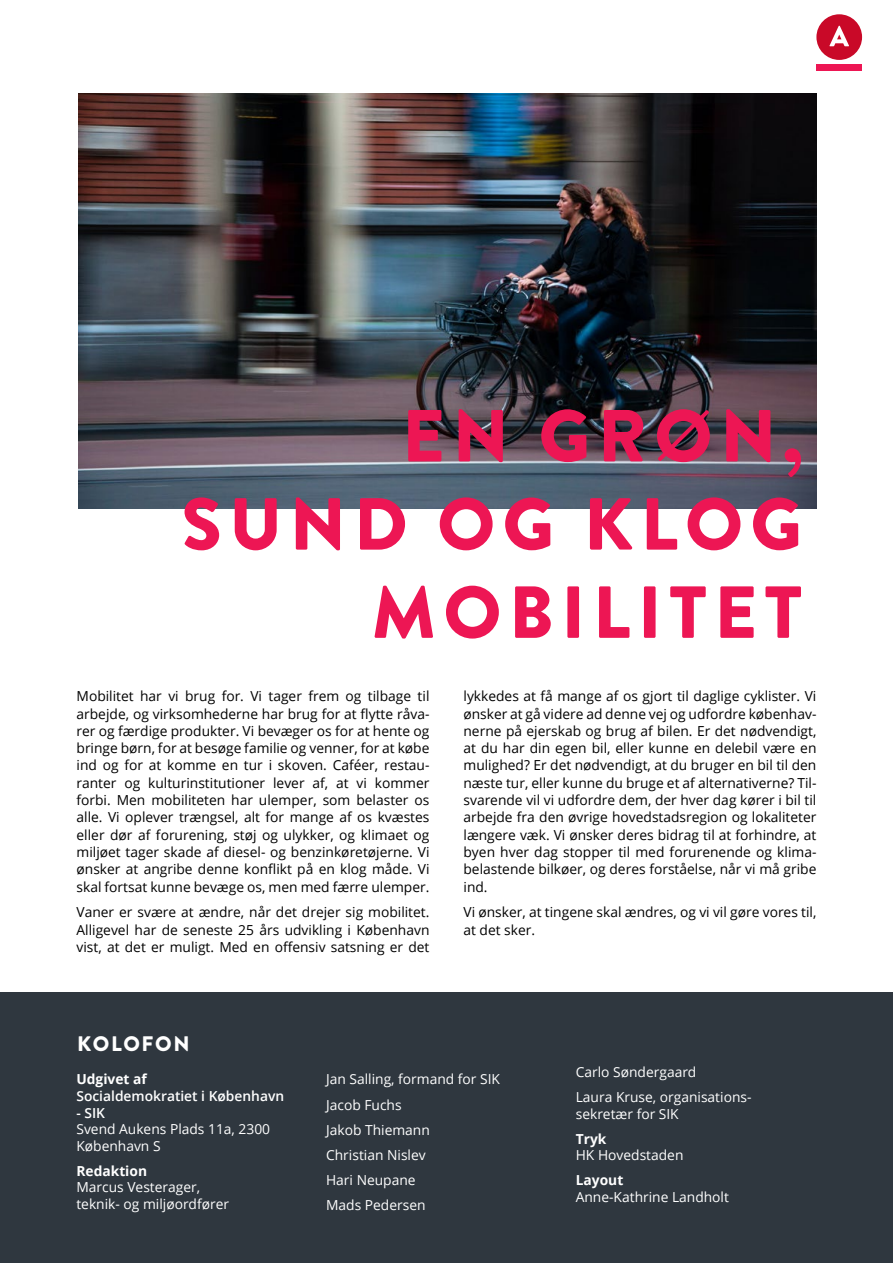
<style>
.page{position:relative;width:893px;height:1263px;background:#fff}
.page>*{position:absolute;margin:0;border:0;box-sizing:border-box;transform-origin:0 0}
.t1{font:900 73.5px/88.2px "Brandon Grotesque";letter-spacing:.1em;color:#ed1654;text-align:right}
.t2{font:900 21px "Brandon Grotesque";letter-spacing:.08em;color:#fff}
.t3{font:13.8px/17.2px "Open Sans";color:#000;text-align:justify}
.t4{font:13.8px/25px "Open Sans";color:#fff}
.t5{font:600 13.8px "Open Sans";color:#fff}
.t6{font:700 13.8px "Open Sans";color:#fff}
</style>
<div class="page">
<div style="left:816px;top:14px;width:46px;height:46px;background:#c90928;border-radius:50%"></div>
<svg style="left:829px;top:26px;width:20px;height:20px"></svg>
<img style="left:79px;top:93px;width:737px;height:415px">
<div style="left:0;top:993px;width:893px;height:270px;background:#2f373f"></div>
<div style="left:816px;top:64px;width:46px;height:7px;background:#ed1654"></div>
<h1 class="t1" style="left:182px;top:393px;width:623px">EN GRØN,<br>SUND OG KLOG<br>MOBILITET</h1>
<p class="t3" style="left:77px;top:687px;width:354px">Mobilitet har vi brug for. Vi tager frem og tilbage til arbejde, og virksomhederne har brug for at flytte råva&shy;rer og færdige produkter. Vi bevæger os for at hente og bringe børn, for at besøge familie og venner, for at købe ind og for at komme en tur i skoven. Caféer, restau&shy;ranter og kulturinstitutioner lever af, at vi kommer forbi. Men mobiliteten har ulemper, som belaster os alle. Vi oplever trængsel, alt for mange af os kvæstes eller dør af forurening, støj og ulykker, og klimaet og miljøet tager skade af diesel- og benzinkøretøjerne. Vi ønsker at angribe denne konflikt på en klog måde. Vi skal fortsat kunne bevæge os, men med færre ulemper.</p>
<p class="t3" style="left:77px;top:903px;width:354px">Vaner er svære at ændre, når det drejer sig mobilitet.<br>Alligevel har de seneste 25 års udvikling i København vist, at det er muligt. Med en offensiv satsning er det</p>
<h2 class="t2" style="left:77px;top:1029px;width:114px">KOLOFON</h2>
<p class="t3" style="left:463px;top:687px;width:354px">lykkedes at få mange af os gjort til daglige cyklister. Vi ønsker at gå videre ad denne vej og udfordre københav&shy;nerne på ejerskab og brug af bilen. Er det nødvendigt, at du har din egen bil, eller kunne en delebil være en mulighed? Er det nødvendigt, at du bruger en bil til den næste tur, eller kunne du bruge et af alternativerne? Til&shy;svarende vil vi udfordre dem, der hver dag kører i bil til arbejde fra den øvrige hovedstadsregion og lokaliteter længere væk. Vi ønsker deres bidrag til at forhindre, at byen hver dag stopper til med forurenende og klima&shy;belastende bilkøer, og deres forståelse, når vi må gribe ind.</p>
<p class="t3" style="left:463px;top:903px;width:354px">Vi ønsker, at tingene skal ændres, og vi vil gøre vores til, at det sker.</p>
<p class="t6" style="left:76px;top:1070px;width:72px">Udgivet af</p>
<p class="t5" style="left:76px;top:1086px;width:209px">Socialdemokratiet i København</p>
<p class="t5" style="left:76px;top:1103px;width:30px">- SIK</p>
<p class="t4" style="left:76px;top:1120px;width:195px;line-height:16.5px">Svend Aukens Plads 11a, 2300<br>København S</p>
<p class="t6" style="left:76px;top:1161px;width:72px">Redaktion</p>
<p class="t4" style="left:76px;top:1179px;width:154px;line-height:16.5px">Marcus Vesterager, teknik- og miljøordfører</p>
<p class="t4" style="left:326px;top:1066px;width:175px">Jan Salling, formand for SIK<br>Jacob Fuchs<br>Jakob Thiemann<br>Christian Nislev<br>Hari Neupane<br>Mads Pedersen</p>
<p class="t4" style="left:576px;top:1059px;width:177px">Carlo Søndergaard<br>Laura Kruse, organisations-</p>
<p class="t4" style="left:576px;top:1101px;width:105px">sekretær for SIK</p>
<p class="t6" style="left:576px;top:1129px;width:32px">Tryk</p>
<p class="t4" style="left:576px;top:1142px;width:109px">HK Hovedstaden</p>
<p class="t6" style="left:576px;top:1170px;width:49px">Layout</p>
<p class="t4" style="left:576px;top:1184px;width:155px">Anne-Kathrine Landholt</p>
</div>
